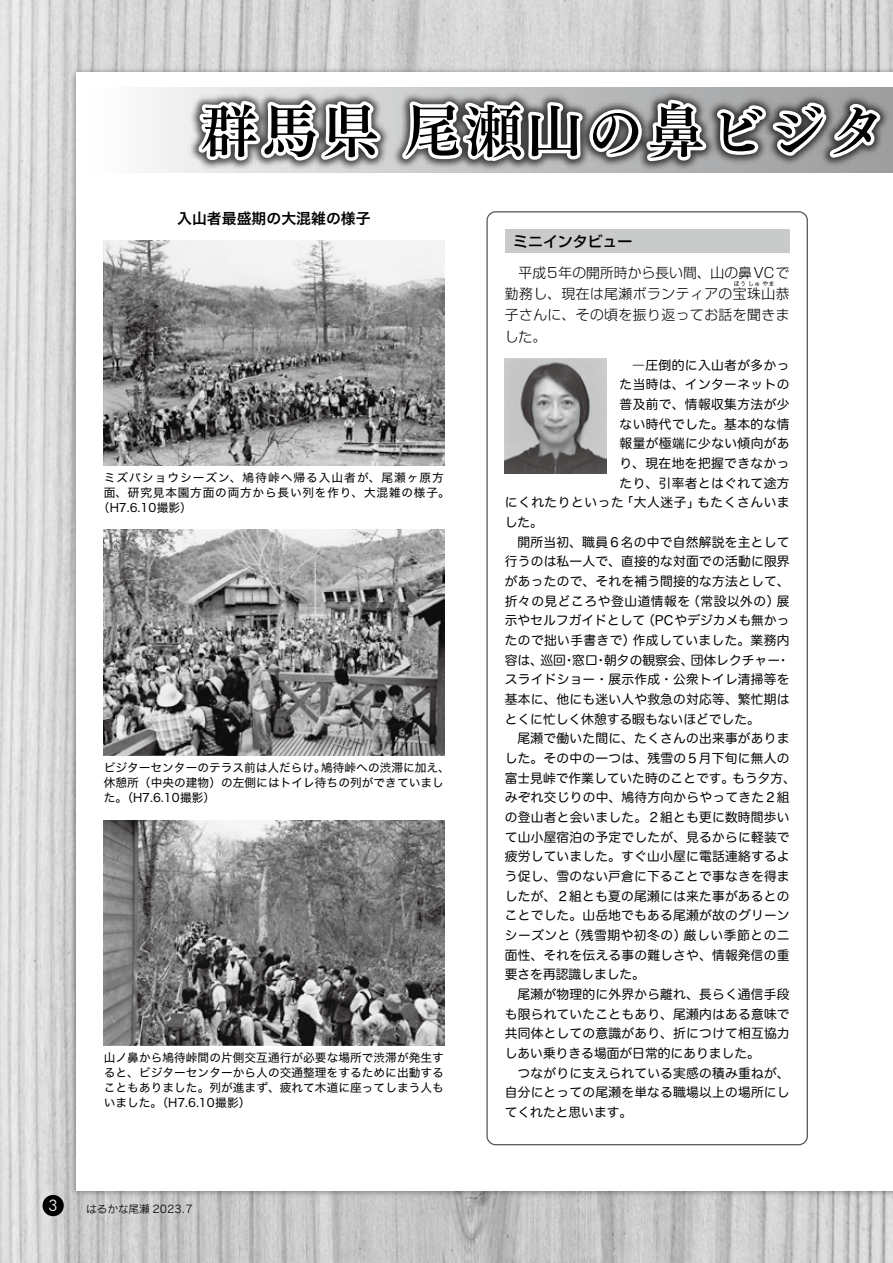
<style>
.page{position:relative;width:893px;height:1263px;background:#fff}
.page>*{position:absolute;margin:0;border:0;box-sizing:border-box;transform-origin:0 0}
.t1{font:57.45px "Tsuku Min Pr 6 B";letter-spacing:.06em;color:#000}
.t2{font:300 15.9px "Futura BT";color:#fff}
.t3{font:14.85px "Hira Kaku Std W6";color:#000}
.t4{font:500 14.85px "Shin Go Pr 6";color:#000}
.t5{font:300 13.8px/21.3px "Shin Go Pr 6";letter-spacing:.035em;color:#000;text-align:right}
.t6{font:12.75px/19.6px "Hira Maru Std W4";letter-spacing:.015em;color:#000}
.t7{font:12.75px/19.6px "Hira Maru Std W4";letter-spacing:.04em;color:#000}
.t8{font:11.7px/14.9px "Hira Kaku Std W4";letter-spacing:.005em;color:#000}
.t9{font:11.7px "Hira Kaku Std W4";letter-spacing:.065em;color:#000}
.t10{font:11.7px "Hira Kaku Std W4";letter-spacing:.085em;color:#000}
.t11{font:10.65px "Rodin Pro N M";color:#000}
.t12{font:500 6.45px "Gothic BBB Pr 6";color:#000}
</style>
<div class="page">
<img style="left:0;top:0;width:893px;height:1263px">
<div style="left:76px;top:72px;width:817px;height:1119px;background:#fff"></div>
<img style="left:140px;top:37px;width:753px;height:205px">
<svg style="left:192px;top:96px;width:192px;height:145px"></svg>
<svg style="left:399px;top:89px;width:485px;height:78px"></svg>
<img style="left:104px;top:241px;width:340px;height:224px">
<img style="left:104px;top:530px;width:340px;height:225px">
<img style="left:104px;top:820px;width:340px;height:225px">
<div style="left:505px;top:229px;width:285px;height:24px;background:#c9caca"></div>
<img style="left:505px;top:359px;width:102px;height:115px">
<div style="left:43px;top:1195px;width:21px;height:21px;background:#000;border-radius:50%"></div>
<h1 class="t1" style="left:201px;top:80px;width:688px">群馬県尾瀬山の鼻ビジタ</h1>
<p class="t3" style="left:177px;top:207px;width:195px">入山者最盛期の大混雑の様子</p>
<p class="t10" style="left:104px;top:468px;width:342px">ミズバショウシーズン、鳩待峠へ帰る入山者が、尾瀬ヶ原方</p>
<p class="t9" style="left:104px;top:483px;width:347px">面、研究見本園方面の両方から長い列を作り、大混雑の様子。</p>
<p class="t8" style="left:98px;top:500px;width:95px">（H7.6.10撮影(</p>
<p class="t8" style="left:104px;top:760px;width:342px">ビジターセンターのテラス前は人だらけ。<br>休憩所（中央の建物）の左側にはトイレ待ちの列ができていました。（H7.6.10撮影(</p>
<p class="t8" style="left:321px;top:760px;width:130px">鳩待峠への渋滞に加え、</p>
<p class="t8" style="left:104px;top:1050px;width:342px;text-align:justify">山ノ鼻から鳩待峠間の片側交互通行が必要な場所で渋滞が発生すると、ビジターセンターから人の交通整理をするために出動することもありました。列が進まず、疲れて木道に座ってしまう人もいました。（H7.6.10撮影(</p>
<p class="t4" style="left:513px;top:229px;width:121px">ミニインタビュー</p>
<p class="t5" style="left:505px;top:261px;width:286px">平成5年の開所時から長い間、山の鼻VCで勤務し、現在は尾瀬ボランティアの宝珠山恭</p>
<p class="t12" style="left:733px;top:278px;width:43px">ほうしゅやま</p>
<p class="t5" style="left:505px;top:303px;width:286px;text-align:left">子さんに、その頃を振り返ってお話を聞きました。</p>
<p class="t6" style="left:620px;top:355px;width:172px;text-align:right">―圧倒的に入山者が多かった当時は、インターネットの普及前で、情報収集方法が少ない時代でした。基本的な情報量が極端に少ない傾向があり、現在地を把握できなかったり、引率者とはぐれて途方もたくさんいま</p>
<p class="t6" style="left:621px;top:493px;width:81px">「大人迷子」</p>
<p class="t7" style="left:505px;top:493px;width:121px">にくれたりといったした。</p>
<p class="t6" style="left:505px;top:532px;width:286px;text-align:right">開所当初、職員６名の中で自然解説を主として行うのは私一人で、直接的な対面での活動に限界があったので、それを補う間接的な方法として、展</p>
<p class="t6" style="left:687px;top:591px;width:94px">（常設以外の）</p>
<p class="t7" style="left:642px;top:591px;width:149px;text-indent:-137px">折々の見どころや登山道情報を<br>（PCやデジカメも無かっ</p>
<p class="t6" style="left:633px;top:611px;width:158px;text-indent:-128px">示やセルフガイドとして<br>作成していました。業務内</p>
<p class="t6" style="left:505px;top:630px;width:132px">たので拙い手書きで）</p>
<p class="t6" style="left:505px;top:650px;width:286px">容は、<br>スライドショー・展示作成・公衆トイレ清掃等を基本に、他にも迷い人や救急の対応等、繁忙期はとくに忙しく休憩する暇もないほどでした。</p>
<p class="t6" style="left:517px;top:729px;width:274px">尾瀬で働いた間に、たくさんの出来事がありま</p>
<p class="t6" style="left:505px;top:748px;width:286px">した。その中の一つは、残雪の５月下旬に無人の</p>
<p class="t6" style="left:732px;top:768px;width:65px">もう夕方、</p>
<p class="t6" style="left:572px;top:650px;width:27px">窓口</p>
<p class="t6" style="left:604px;top:650px;width:91px">朝夕の観察会、</p>
<p class="t6" style="left:691px;top:650px;width:91px">団体レクチャー</p>
<p class="t6" style="left:540px;top:650px;width:27px">巡回</p>
<p class="t6" style="left:563px;top:650px;width:14px">・</p>
<p class="t6" style="left:595px;top:650px;width:14px">・</p>
<p class="t6" style="left:777px;top:650px;width:14px">・</p>
<p class="t6" style="left:505px;top:768px;width:231px">富士見峠で作業していた時のことです。</p>
<p class="t6" style="left:505px;top:788px;width:286px">みぞれ交じりの中、鳩待方向からやってきた２組</p>
<p class="t6" style="left:505px;top:807px;width:286px">の登山者と会いました。２組とも更に数時間歩い</p>
<p class="t6" style="left:505px;top:827px;width:286px">て山小屋宿泊の予定でしたが、見るからに軽装で</p>
<p class="t6" style="left:505px;top:847px;width:286px">疲労していました。すぐ山小屋に電話連絡するよ</p>
<p class="t6" style="left:505px;top:866px;width:286px">う促し、雪のない戸倉に下ることで事なきを得ま</p>
<p class="t6" style="left:505px;top:886px;width:286px">したが、２組とも夏の尾瀬には来た事があるとの</p>
<p class="t6" style="left:505px;top:906px;width:286px">ことでした。山岳地でもある尾瀬が故のグリーン</p>
<p class="t7" style="left:684px;top:925px;width:107px">厳しい季節との二</p>
<p class="t6" style="left:505px;top:925px;width:286px">シーズンと<br>面性、それを伝える事の難しさや、情報発信の重要さを再認識しました。</p>
<p class="t6" style="left:505px;top:984px;width:286px;text-align:justify;text-indent:13px">尾瀬が物理的に外界から離れ、長らく通信手段も限られていたこともあり、尾瀬内はある意味で共同体としての意識があり、折につけて相互協力しあい乗りきる場面が日常的にありました。</p>
<p class="t6" style="left:505px;top:1063px;width:286px;text-align:justify;text-indent:13px">つながりに支えられている実感の積み重ねが、自分にとっての尾瀬を単なる職場以上の場所にしてくれたと思います。</p>
<p class="t7" style="left:567px;top:925px;width:121px">（残雪期や初冬の）</p>
<p class="t2" style="left:49px;top:1195px;width:11px">3</p>
<p class="t11" style="left:86px;top:1202px;width:108px">はるかな尾瀬 2023.7</p>
</div>
